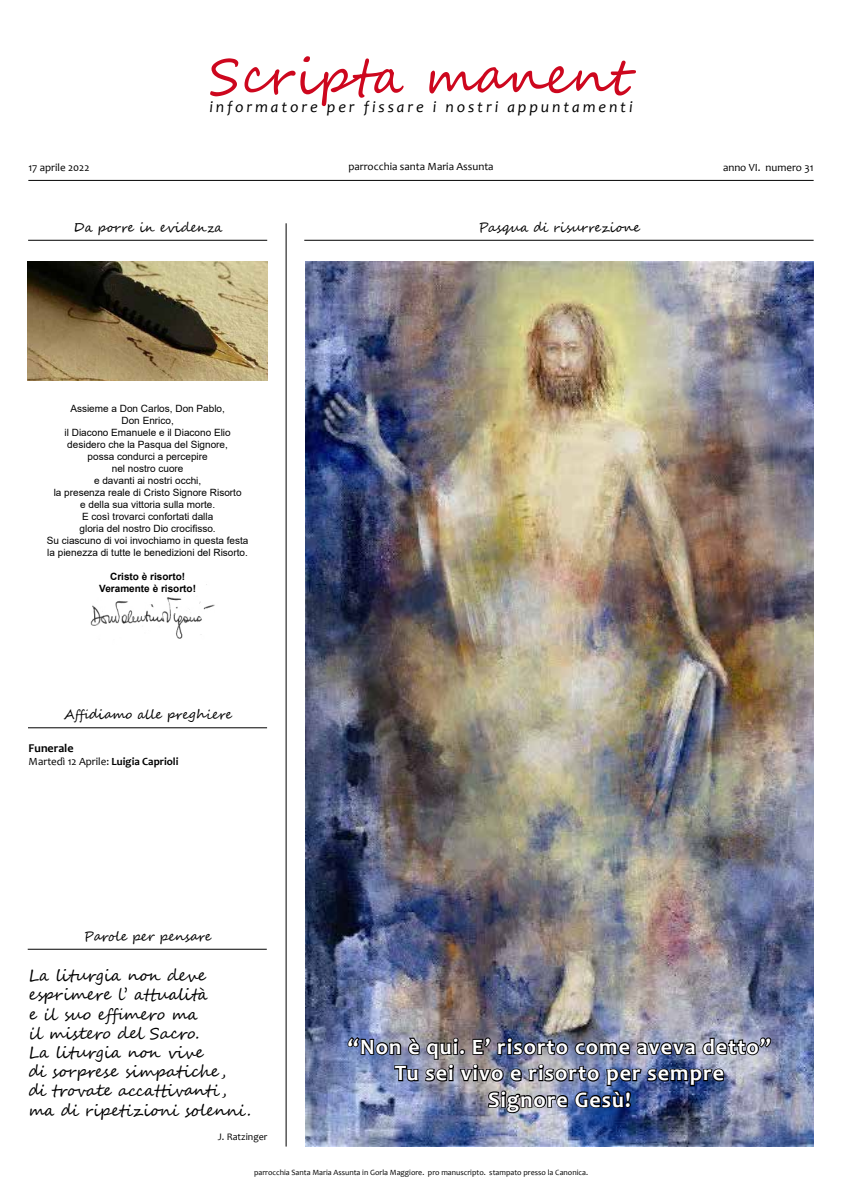
<style>
.page{position:relative;width:842px;height:1191px;background:#fff}
.page>*{position:absolute;margin:0;border:0;box-sizing:border-box;transform-origin:0 0}
.t1{font:50px "Segoe Script";letter-spacing:.01em;color:#cd071e}
.t2{font:700 22px/26.4px "Candara";letter-spacing:.05em;color:#fff;text-align:center}
.t3{font:16px/19.2px "Segoe Script";color:#000}
.t4{font:italic 16px "Candara";letter-spacing:.18em;color:#000}
.t5{font:13px "Segoe Script";color:#000}
.t6{font:700 12px "Candara";color:#000}
.t7{font:11px "Candara";color:#000}
.t8{font:10px/12px "Arial";color:#000;text-align:center}
.t9{font:700 10px/12px "Arial";color:#000;text-align:center}
.t10{font:10px "Candara";color:#000}
.t11{font:8px "Candara";color:#000}
.s1{font-weight:700}
</style>
<div class="page">
<img style="left:305px;top:261px;width:509px;height:885px">
<hr style="left:286px;top:223px;width:1px;height:923px;background:#000">
<hr style="left:28px;top:180px;width:786px;height:1px;background:#000">
<hr style="left:28px;top:240px;width:239px;height:1px;background:#000">
<img style="left:28px;top:261px;width:239px;height:120px">
<img style="left:346px;top:1035px;width:427px;height:79px">
<img style="left:90px;top:584px;width:125px;height:55px">
<hr style="left:28px;top:949px;width:239px;height:1px;background:#000">
<hr style="left:28px;top:727px;width:239px;height:1px;background:#000">
<hr style="left:304px;top:240px;width:510px;height:1px;background:#000">
<h1 class="t1" style="left:209px;top:36px;width:421px">Scripta manent</h1>
<h3 class="t4" style="left:209px;top:97px;width:425px">informatore per fissare i nostri appuntamenti</h3>
<p class="t7" style="left:348px;top:160px;width:147px">parrocchia santa Maria Assunta</p>
<p class="t7" style="left:28px;top:160px;width:63px">17 aprile 2022</p>
<p class="t7" style="left:723px;top:160px;width:92px">anno VI. numero 31</p>
<h3 class="t5" style="left:73px;top:216px;width:151px">Da porre in evidenza</h3>
<p class="t8" style="left:47px;top:402px;width:203px">Assieme a Don Carlos, Don Pablo,<br>Don Enrico,<br>il Diacono Emanuele e il Diacono Elio desidero che la Pasqua del Signore,<br>possa condurci a percepire<br>nel nostro cuore<br>e davanti ai nostri occhi,<br>la presenza reale di Cristo Signore Risorto<br>e della sua vittoria sulla morte.<br>E così trovarci confortati dalla<br>gloria del nostro Dio crocifisso.<br>Su ciascuno di voi invochiamo in questa festa la pienezza di tutte le benedizioni del Risorto.</p>
<p class="t9" style="left:99px;top:570px;width:98px">Cristo è risorto!<br>Veramente è risorto!</p>
<h3 class="t5" style="left:64px;top:704px;width:170px">Affidiamo alle preghiere</h3>
<p class="t6" style="left:29px;top:740px;width:46px">Funerale</p>
<p class="t7" style="left:29px;top:755px;width:151px">Martedì 12 Aprile: <span class="s1">Luigia Caprioli</span></p>
<h3 class="t5" style="left:84px;top:925px;width:129px">Parole per pensare</h3>
<h3 class="t3" style="left:28px;top:966px;width:224px">La liturgia non deve esprimere l’ attualità<br>e il suo effimero ma<br>il mistero del Sacro.<br>La liturgia non vive<br>di sorprese simpatiche ,<br>di trovate accattivanti, ma di ripetizioni solenni.</h3>
<p class="t10" style="left:218px;top:1130px;width:51px">J. Ratzinger</p>
<h3 class="t5" style="left:478px;top:216px;width:163px">Pasqua di risurrezione</h3>
<h2 class="t2" style="left:348px;top:1033px;width:424px">“Non è qui. E’ risorto come aveva detto”<br>Tu sei vivo e risorto per sempre<br>Signore Gesù!</h2>
<p class="t11" style="left:254px;top:1167px;width:335px">parrocchia Santa Maria Assunta in Gorla Maggiore. pro manuscripto. stampato presso la Canonica.</p>
</div>
